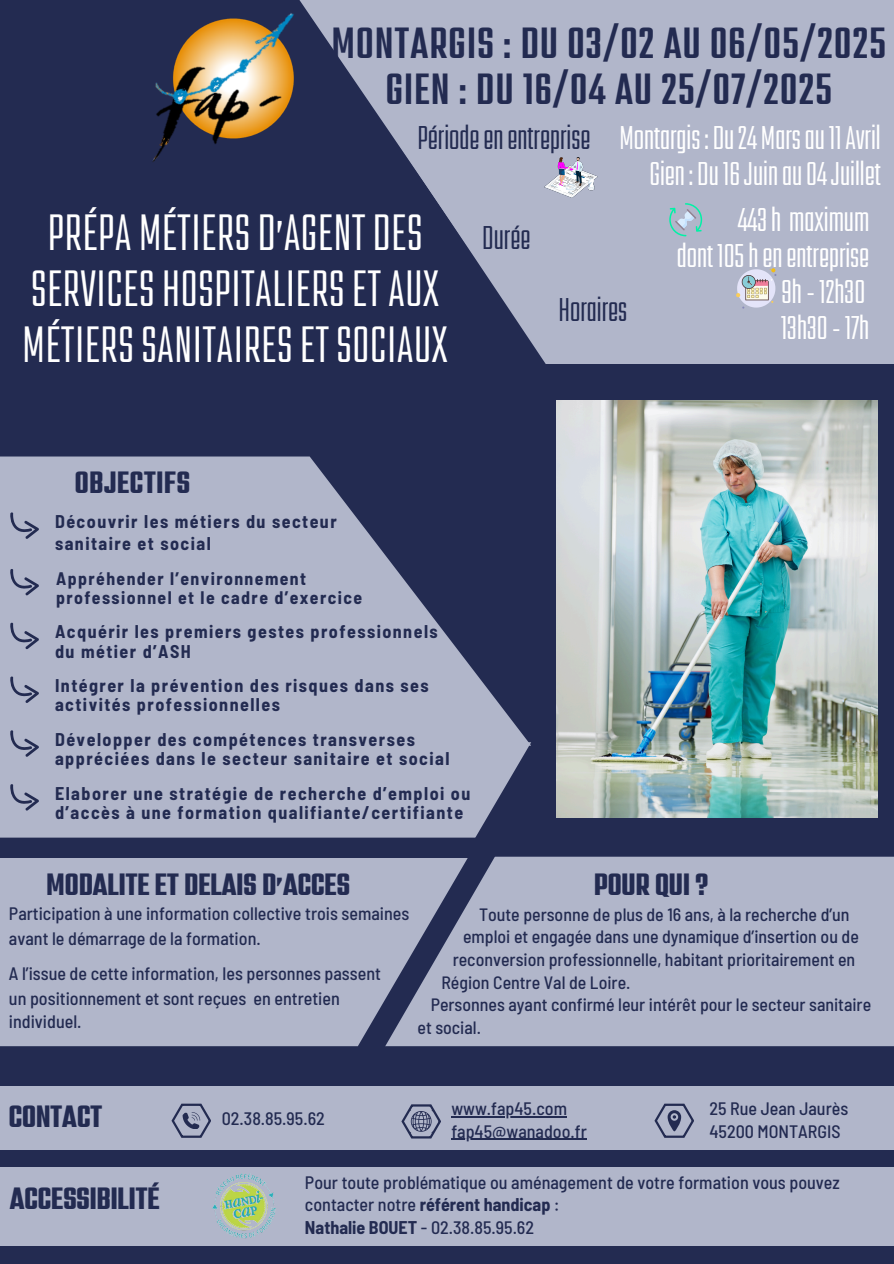
<style>
.page{position:relative;width:894px;height:1264px;background:#fff}
.page>*{position:absolute;margin:0;border:0;box-sizing:border-box;transform-origin:0 0}
.t1{font:46.5px/56.2px "Kief Tek Regular Tall";letter-spacing:.015em;color:#fff;text-align:center}
.t2{font:39px/46.2px "Kief Tek Semi Bold Tall";letter-spacing:.035em;color:#232b51;text-align:center}
.t3{font:30px/36px "Kief Tek Regular Tall";color:#fff;text-align:right}
.t4{font:30px "Kief Tek Regular Tall";color:#232b51}
.t5{font:27px "Kief Tek Bold Tall";color:#232b51}
.t6{font:27px/31.5px "Kief Tek Semi Bold Tall";letter-spacing:.035em;color:#232b51;text-align:center}
.t7{font:27px "Kief Tek Bold Tall";letter-spacing:.025em;color:#232b51}
.t8{font:500 semi-condensed 18px/22.5px "Barlow";color:#232b51}
.t9{font:700 semi-condensed 18px/19.2px "Barlow";letter-spacing:.08em;color:#232b51}
.t10{font:500 semi-condensed 17.85px "Barlow";color:#232b51}
.t11{font:700 semi-condensed 17.7px/19.2px "Barlow";letter-spacing:.08em;color:#232b51}
.s1{font-weight:700}
</style>
<div class="page">
<div style="left:0;top:0;width:893px;height:1263px;background:#232b51"></div>
<div style="left:0;top:742px;width:531px;height:95px;background:#b1b6ca"></div>
<div style="left:0;top:858px;width:314px;height:188px;background:#b1b6ca"></div>
<svg style="left:0;top:456px;width:530px;height:289px;fill:#b1b6ca"></svg>
<div style="left:314px;top:856px;width:579px;height:190px;background:#b1b6ca"></div>
<div style="left:0;top:1086px;width:893px;height:63px;background:#b1b6ca"></div>
<svg style="left:401px;top:1104px;width:39px;height:34px"></svg>
<hr style="left:451px;top:1116px;width:116px;height:1px;background:#232b51">
<hr style="left:451px;top:1138px;width:135px;height:1px;background:#232b51">
<svg style="left:171px;top:1103px;width:40px;height:34px"></svg>
<svg style="left:654px;top:1103px;width:39px;height:34px"></svg>
<img style="left:152px;top:13px;width:140px;height:149px">
<svg style="left:10px;top:568px;width:29px;height:27px"></svg>
<svg style="left:10px;top:622px;width:29px;height:27px"></svg>
<svg style="left:10px;top:729px;width:29px;height:27px"></svg>
<svg style="left:10px;top:512px;width:29px;height:27px"></svg>
<div style="left:0;top:1166px;width:893px;height:79px;background:#b1b6ca"></div>
<img style="left:212px;top:1173px;width:64px;height:66px">
<svg style="left:261px;top:1046px;width:632px;height:1px"></svg>
<svg style="left:10px;top:676px;width:29px;height:27px"></svg>
<svg style="left:292px;top:0;width:601px;height:93px;background:#a0a5bb"></svg>
<svg style="left:324px;top:33px;width:569px;height:331px;fill:#b1b6ca"></svg>
<img style="left:544px;top:157px;width:53px;height:41px">
<svg style="left:669px;top:203px;width:33px;height:33px"></svg>
<svg style="left:735px;top:268px;width:41px;height:40px;background:#c8c6cd"></svg>
<svg style="left:10px;top:783px;width:29px;height:27px"></svg>
<img style="left:556px;top:400px;width:321px;height:417px">
<h3 class="t2" style="left:332px;top:25px;width:555px">MONTARGIS : DU 03/02 AU 06/05/2025<br>GIEN : DU 16/04 AU 25/07/2025</h3>
<p class="t4" style="left:417px;top:126px;width:174px">Périodeenentreprise</p>
<p class="t3" style="left:619px;top:123px;width:263px">Montargis:Du24 Marsau11Avril<br>Gien:Du16Juinau04Juillet</p>
<h4 class="t6" style="left:597px;top:33px;width:176px">ENTRÉES-SORTIES<br>PERMANENTES</h4>
<h4 class="t1" style="left:23px;top:210px;width:426px">PRÉPA MÉTIERSD’AGENTDES<br>SERVICESHOSPITALIERSETAUX<br>MÉTIERSSANITAIRESETSOCIAUX</h4>
<p class="t4" style="left:482px;top:227px;width:50px">Durée</p>
<p class="t4" style="left:558px;top:298px;width:70px">Horaires</p>
<p class="t7" style="left:75px;top:472px;width:117px">OBJECTIFS</p>
<p class="t9" style="left:55px;top:510px;width:283px;line-height:21.3px">Découvrir les métiers du secteur sanitaire et social</p>
<h4 class="t11" style="left:56px;top:568px;width:307px">Appréhender l’environnement professionnel et le cadre d’exercice</h4>
<p class="t9" style="left:55px;top:621px;width:384px">Acquérir les premiers gestes professionnels du métier d’ASH</p>
<h1 class="t9" style="left:55px;top:675px;width:375px">Intégrer la prévention des risques dans ses activités professionnelles</h1>
<h4 class="t9" style="left:55px;top:729px;width:396px">Développer des compétences transverses appréciées dans le secteur sanitaire et social</h4>
<p class="t9" style="left:55px;top:783px;width:416px">Elaborer une stratégie de recherche d’emploi ou d’accès à une formation qualifiante/certifiante</p>
<p class="t3" style="left:676px;top:206px;width:194px">443h maximum<br>dont 105henentreprise</p>
<p class="t3" style="left:780px;top:277px;width:90px;text-align:left">9h-12h30<br>13h30-17h</p>
<h3 class="t5" style="left:47px;top:874px;width:305px">MODALITE ET DELAIS D’ACCES</h3>
<p class="t8" style="left:9px;top:901px;width:402px">Participation à une information collective trois semaines</p>
<p class="t8" style="left:9px;top:926px;width:253px">avant le démarrage de la formation.</p>
<p class="t8" style="left:9px;top:961px;width:373px">A l’issue de cette information, les personnes passent</p>
<p class="t8" style="left:9px;top:986px;width:332px">un positionnement et sont reçues en entretien individuel.</p>
<p class="t5" style="left:594px;top:875px;width:115px">POUR QUI ?</p>
<p class="t10" style="left:479px;top:902px;width:372px">Toute personne de plus de 16 ans, à la recherche d’un</p>
<p class="t10" style="left:452px;top:948px;width:404px">reconversion professionnelle, habitant prioritairement en</p>
<p class="t10" style="left:441px;top:970px;width:190px">Région Centre Val de Loire.</p>
<p class="t10" style="left:430px;top:993px;width:442px">Personnes ayant confirmé leur intérêt pour le secteur sanitaire</p>
<p class="t10" style="left:463px;top:925px;width:397px">emploi et engagée dans une dynamique d’insertion ou de</p>
<h3 class="t10" style="left:417px;top:1016px;width:65px">et social.</h3>
<h4 class="t5" style="left:9px;top:1106px;width:95px">CONTACT</h4>
<h4 class="t8" style="left:222px;top:1106px;width:105px">02.38.85.95.62</h4>
<h2 class="t8" style="left:451px;top:1096px;width:117px">www.fap45.com</h2>
<h5 class="t8" style="left:451px;top:1119px;width:137px">fap45@wanadoo.fr</h5>
<p class="t8" style="left:709px;top:1096px;width:140px">25 Rue Jean Jaurès</p>
<h4 class="t8" style="left:709px;top:1119px;width:132px">45200 MONTARGIS</h4>
<p class="t5" style="left:10px;top:1188px;width:151px">ACCESSIBILITÉ</p>
<p class="t8" style="left:305px;top:1170px;width:536px">Pour toute problématique ou aménagement de votre formation vous pouvez contacter notre <span class="s1">référent handicap</span> :</p>
<p class="t8" style="left:305px;top:1215px;width:230px"><span class="s1">Nathalie BOUET</span> - 02.38.85.95.62</p>
</div>
